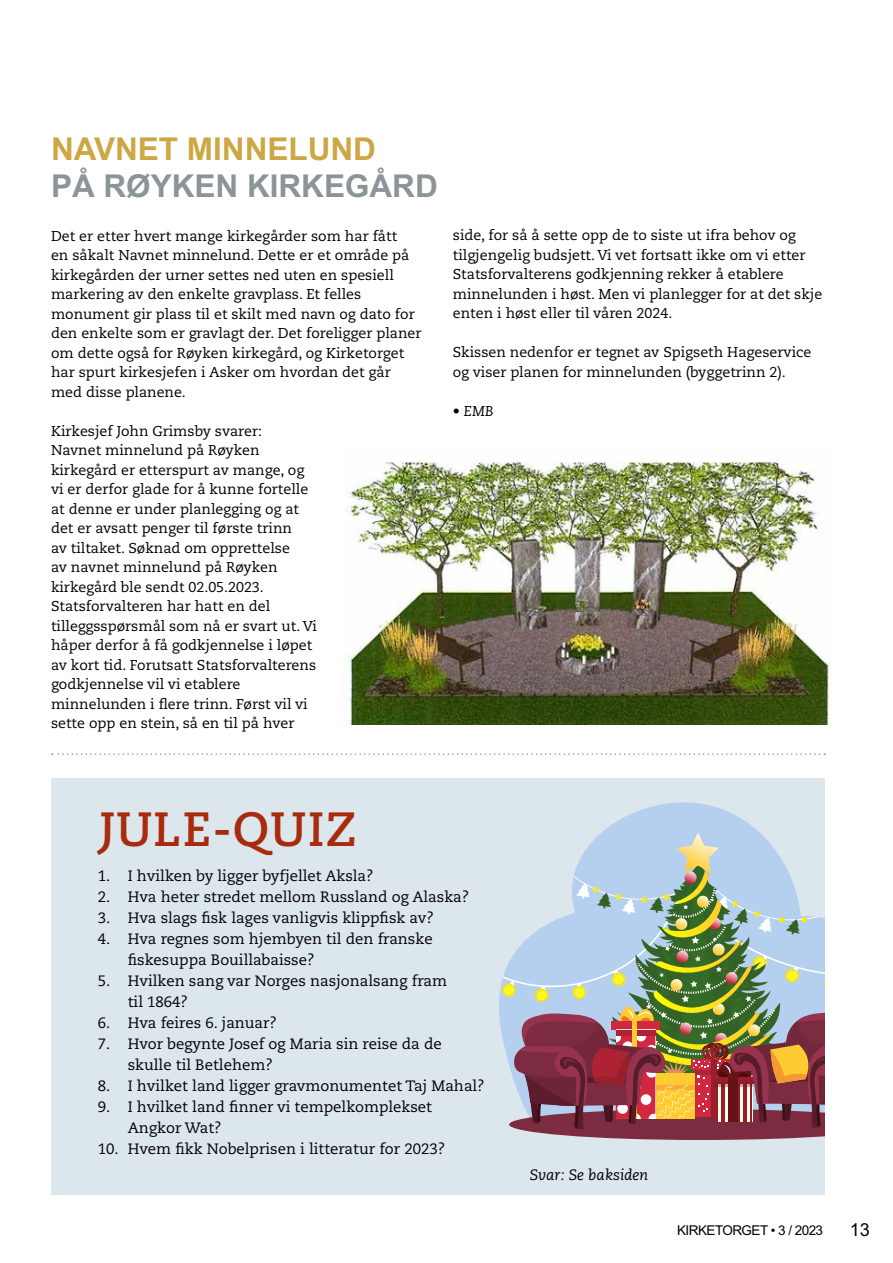
<style>
.page{position:relative;width:893px;height:1263px;background:#fff}
.page>*{position:absolute;margin:0;border:0;box-sizing:border-box;transform-origin:0 0}
.t1{font:700 48px "Caecilia LT Pro 75";letter-spacing:.02em;color:#a92b0e}
.t2{font:700 31.5px "Arial MT Std";color:#8d9497}
.t3{font:700 31.5px "Arial MT Std";color:#cea745}
.t4{font:18px "Arial MT Std";color:#000}
.t5{font:15px/21px "Caecilia LT Pro 55 Roman";color:#000}
.t6{font:italic 15px "Caecilia LT Pro 56";color:#000}
.t7{font:14.25px/19.5px "Caecilia LT Pro 55 Roman";color:#000}
.t8{font:italic 14.25px "Caecilia LT Pro 56";color:#000}
.t9{font:13.5px "Arial MT Std";letter-spacing:-.04em;color:#000}
</style>
<div class="page">
<img style="left:346px;top:461px;width:484px;height:263px">
<div style="left:51px;top:778px;width:774px;height:417px;background:#dce6ed"></div>
<svg style="left:52px;top:753px;width:773px;height:2px"></svg>
<svg style="left:499px;top:802px;width:260px;height:226px"></svg>
<svg style="left:501px;top:832px;width:324px;height:308px"></svg>
<h2 class="t3" style="left:51px;top:130px;width:326px">NAVNET MINNELUND</h2>
<h2 class="t2" style="left:51px;top:168px;width:388px">PÅ RØYKEN KIRKEGÅRD</h2>
<p class="t7" style="left:51px;top:226px;width:372px">Det er etter hvert mange kirkegårder som har fått<br>en såkalt Navnet minnelund. Dette er et område på kirkegården der urner settes ned uten en spesiell markering av den enkelte gravplass. Et felles monument gir plass til et skilt med navn og dato for den enkelte som er gravlagt der. Det foreligger planer om dette også for Røyken kirkegård, og Kirketorget har spurt kirkesjefen i Asker om hvordan det går med disse planene.</p>
<p class="t7" style="left:51px;top:421px;width:267px">Kirkesjef John Grimsby svarer:<br>Navnet minnelund på Røyken kirkegård er etterspurt av mange, og vi er derfor glade for å kunne fortelle at denne er under planlegging og at det er avsatt penger til første trinn<br>av tiltaket. Søknad om opprettelse<br>av navnet minnelund på Røyken kirkegård ble sendt 02.05.2023.<br>Statsforvalteren har hatt en del tilleggsspørsmål som nå er svart ut. Vi håper derfor å få godkjennelse i løpet av kort tid. Forutsatt Statsforvalterens godkjennelse vil vi etablere minnelunden i flere trinn. Først vil vi sette opp en stein, så en til på hver</p>
<p class="t7" style="left:453px;top:225px;width:371px">side, for så å sette opp de to siste ut ifra behov og tilgjengelig budsjett. Vi vet fortsatt ikke om vi etter Statsforvalterens godkjenning rekker å etablere minnelunden i høst. Men vi planlegger for at det skje enten i høst eller til våren 2024.</p>
<p class="t7" style="left:453px;top:342px;width:360px">Skissen nedenfor er tegnet av Spigseth Hageservice og viser planen for minnelunden (byggetrinn 2).</p>
<p class="t8" style="left:453px;top:402px;width:42px">• EMB</p>
<h1 class="t1" style="left:99px;top:796px;width:259px">JULE-QUIZ</h1>
<p class="t5" style="left:98px;top:865px;width:277px">1. I hvilken by ligger byfjellet Aksla?</p>
<p class="t5" style="left:98px;top:886px;width:373px">2. Hva heter stredet mellom Russland og Alaska?</p>
<p class="t5" style="left:98px;top:907px;width:338px">3. Hva slags fisk lages vanligvis klippfisk av?</p>
<p class="t5" style="left:128px;top:928px;width:306px;text-indent:-30px">4. Hva regnes som hjembyen til den franske fiskesuppa Bouillabaisse?</p>
<p class="t5" style="left:128px;top:970px;width:321px;text-indent:-30px">5. Hvilken sang var Norges nasjonalsang fram til 1864?</p>
<p class="t5" style="left:98px;top:1012px;width:181px">6. Hva feires 6. januar?</p>
<p class="t5" style="left:128px;top:1033px;width:316px;text-indent:-30px">7. Hvor begynte Josef og Maria sin reise da de skulle til Betlehem?</p>
<p class="t5" style="left:98px;top:1075px;width:388px">8. I hvilket land ligger gravmonumentet Taj Mahal?</p>
<p class="t5" style="left:128px;top:1096px;width:306px;text-indent:-30px">9. I hvilket land finner vi tempelkomplekset<br>Angkor Wat?</p>
<p class="t5" style="left:98px;top:1138px;width:349px">10. Hvem fikk Nobelprisen i litteratur for 2023?</p>
<p class="t6" style="left:530px;top:1165px;width:120px">Svar: Se baksiden</p>
<p class="t9" style="left:677px;top:1222px;width:147px">KIRKETORGET • 3 / 2023</p>
<p class="t4" style="left:850px;top:1219px;width:22px">13</p>
</div>
